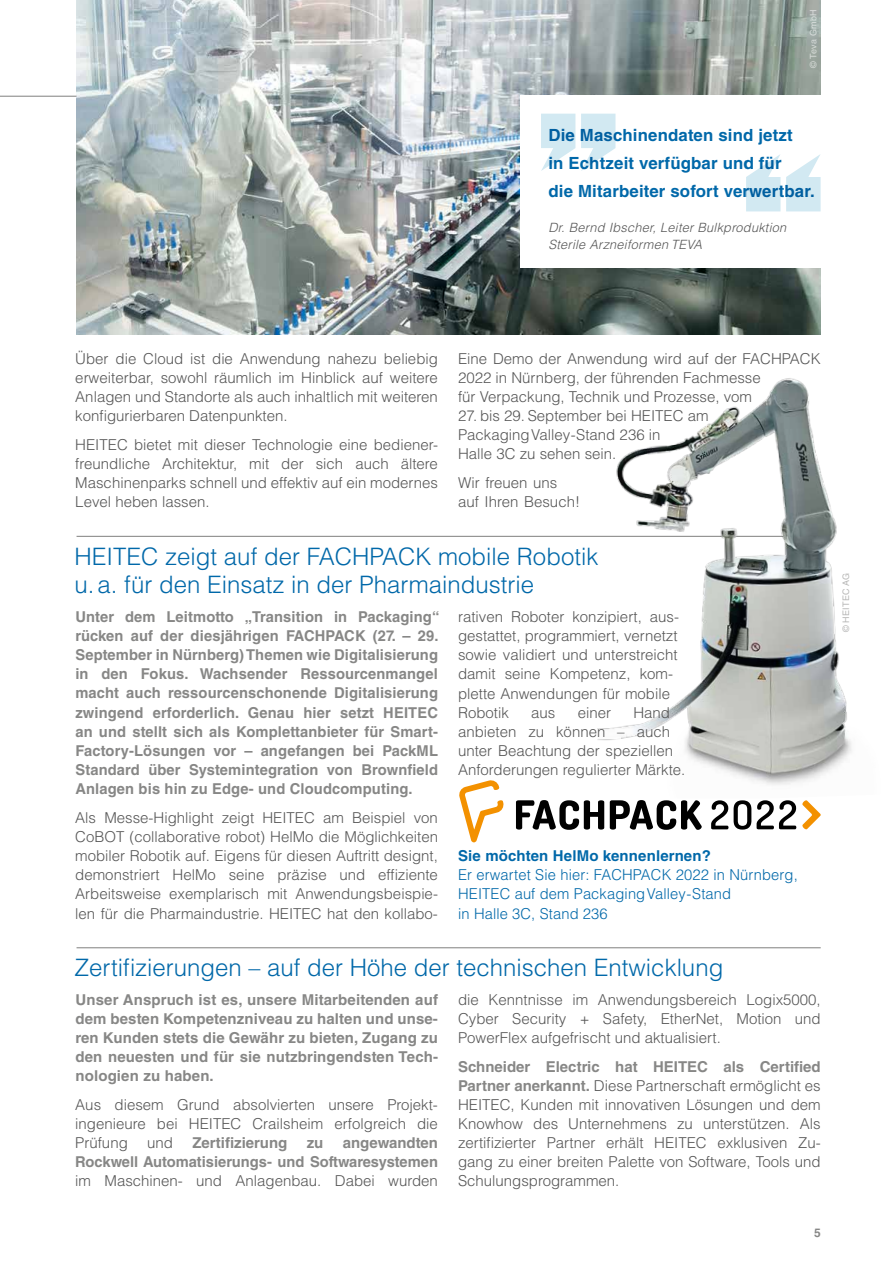
<style>
.page{position:relative;width:893px;height:1263px;background:#fff}
.page>*{position:absolute;margin:0;border:0;box-sizing:border-box;transform-origin:0 0}
.t1{font:300 24px/28.7px "Helvetica LT Std";color:#0068a9}
.t2{font:700 16.8px/27.6px "Helvetica LT Std";letter-spacing:.01em;color:#0068a9}
.t3{font:300 15px/19.2px "Helvetica LT Std";color:#565656;text-align:justify}
.t4{font:700 15px/19.2px "Helvetica LT Std";letter-spacing:.01em;color:#878786;text-align:justify}
.t5{font:300 15px/19.2px "Helvetica LT Std";letter-spacing:.01em;color:#0068a9}
.t6{font:700 15px "Helvetica LT Std";letter-spacing:.01em;color:#0068a9}
.t7{font:italic 300 12.75px/17px "Helvetica LT Std";letter-spacing:.02em;color:#565656}
.t8{font:700 12px "Helvetica LT Std";color:#878786}
.t9{font:9px "Helvetica LT Std";letter-spacing:.02em;color:#fff}
.t10{font:9px "Helvetica LT Std";letter-spacing:.03em;color:#878786}
.s1{font-weight:700;color:#878786}
</style>
<div class="page">
<hr style="left:77px;top:536px;width:744px;height:1px;background:#878786">
<img style="left:592px;top:378px;width:260px;height:407px">
<hr style="left:77px;top:947px;width:744px;height:1px;background:#878786">
<img style="left:77px;top:0;width:744px;height:335px">
<svg style="left:516px;top:800px;width:88px;height:30px"></svg>
<svg style="left:610px;top:800px;width:92px;height:30px"></svg>
<svg style="left:459px;top:780px;width:45px;height:62px"></svg>
<svg style="left:711px;top:800px;width:17px;height:29px"></svg>
<svg style="left:734px;top:800px;width:17px;height:29px"></svg>
<svg style="left:802px;top:800px;width:19px;height:29px"></svg>
<svg style="left:757px;top:800px;width:39px;height:29px"></svg>
<hr style="left:0;top:96px;width:77px;height:1px;background:#878786">
<div style="left:521px;top:96px;width:372px;height:172px;background:#fff"></div>
<svg style="left:541px;top:114px;width:34px;height:57px"></svg>
<svg style="left:581px;top:114px;width:34px;height:57px"></svg>
<svg style="left:786px;top:154px;width:35px;height:57px"></svg>
<svg style="left:746px;top:154px;width:34px;height:57px"></svg>
<p class="t9" style="left:808px;top:68px;width:60px;rotate:-90deg">© Teva GmbH</p>
<p class="t2" style="left:548px;top:121px;width:268px">Die Maschinendaten sind jetzt<br>in Echtzeit verfügbar und für<br>die Mitarbeiter sofort verwertbar.</p>
<p class="t7" style="left:548px;top:219px;width:239px">Dr. Bernd Ibscher, Leiter Bulkproduktion<br>Sterile Arzneiformen TEVA</p>
<p class="t3" style="left:75px;top:348px;width:364px">Über die Cloud ist die Anwendung nahezu beliebig erweiterbar, sowohl räumlich im Hinblick auf weitere Anlagen und Standorte als auch inhaltlich mit weiteren konfigurierbaren Datenpunkten.</p>
<p class="t3" style="left:75px;top:435px;width:364px">HEITEC bietet mit dieser Technologie eine bediener&shy;freundliche Architektur, mit der sich auch ältere Maschinenparks schnell und effektiv auf ein modernes Level heben lassen.</p>
<p class="t3" style="left:458px;top:348px;width:364px;text-align:left">Eine Demo der Anwendung wird auf der FACHPACK<br>2022 in Nürnberg, der führenden Fachmesse<br>für Verpackung, Technik und Prozesse, vom</p>
<p class="t3" style="left:458px;top:406px;width:252px;text-align:left">27. bis 29. September bei HEITEC am<br>PackagingValley-Stand 236 in<br>Halle 3C zu sehen sein.</p>
<p class="t3" style="left:458px;top:473px;width:123px">Wir freuen uns auf Ihren Besuch!</p>
<h1 class="t1" style="left:75px;top:541px;width:525px">HEITEC zeigt auf der FACHPACK mobile Robotik u.a. für den Einsatz in der Pharmaindustrie</h1>
<p class="t4" style="left:75px;top:607px;width:366px">Unter dem Leitmotto „Transition in Packaging“ rücken auf der diesjährigen FACHPACK (27. – 29.<br>September in Nürnberg) Themen wie Digitalisierung in den Fokus. Wachsender Ressourcenmangel macht auch ressourcenschonende Digitalisierung zwingend erforderlich. Genau hier setzt HEITEC an und stellt sich als Komplettanbieter für Smart-Factory-Lösungen vor – angefangen bei PackML Standard über Systemintegration von Brownfield Anlagen bis hin zu Edge- und Cloudcomputing.</p>
<p class="t3" style="left:75px;top:808px;width:364px">Als Messe-Highlight zeigt HEITEC am Beispiel von CoBOT (collaborative robot) HelMo die Möglichkeiten mobiler Robotik auf. Eigens für diesen Auftritt designt, demonstriert HelMo seine präzise und effiziente Arbeitsweise exemplarisch mit Anwendungsbeispie&shy;len für die Pharmaindustrie. HEITEC hat den kollabo-</p>
<p class="t3" style="left:458px;top:607px;width:223px;text-align:left">rativen Roboter konzipiert, aus&shy;gestattet, programmiert, vernetzt sowie validiert und unterstreicht damit seine Kompetenz, kom&shy;plette Anwendungen für mobile<br>Robotik</p>
<p class="t3" style="left:458px;top:703px;width:229px;text-align:left;text-indent:175px">Hand anbieten zu können – auch unter Beachtung der speziellen<br>Anforderungen regulierter Märkte.</p>
<p class="t3" style="left:531px;top:703px;width:26px">aus</p>
<p class="t3" style="left:578px;top:703px;width:35px">einer</p>
<p class="t6" style="left:458px;top:847px;width:254px">Sie möchten HelMo kennenlernen?</p>
<p class="t5" style="left:458px;top:865px;width:341px">Er erwartet Sie hier: FACHPACK 2022 in Nürnberg,<br>HEITEC auf dem Packaging Valley-Stand<br>in Halle 3C, Stand 236</p>
<h1 class="t1" style="left:75px;top:953px;width:650px">Zertifizierungen – auf der Höhe der technischen Entwicklung</h1>
<p class="t4" style="left:75px;top:989px;width:364px">Unser Anspruch ist es, unsere Mitarbeitenden auf dem besten Kompetenzniveau zu halten und unse&shy;ren Kunden stets die Gewähr zu bieten, Zugang zu den neuesten und für sie nutzbringendsten Tech&shy;nologien zu haben.</p>
<p class="t3" style="left:75px;top:1095px;width:364px">Aus diesem Grund absolvierten unsere Projekt&shy;ingenieure bei HEITEC Crailsheim erfolgreich die Prüfung</p>
<p class="t3" style="left:147px;top:1133px;width:27px">und</p>
<p class="t4" style="left:192px;top:1133px;width:97px">Zertifizierung</p>
<p class="t4" style="left:307px;top:1133px;width:18px">zu</p>
<p class="t4" style="left:75px;top:1133px;width:364px;text-align:right">angewandten<br>Rockwell Automatisierungs- und Softwaresystemen</p>
<p class="t3" style="left:75px;top:1171px;width:364px">im Maschinen- und Anlagenbau. Dabei wurden</p>
<p class="t3" style="left:458px;top:989px;width:364px">die Kenntnisse im Anwendungsbereich Logix5000, Cyber Security + Safety, EtherNet, Motion und PowerFlex aufgefrischt und aktualisiert.</p>
<p class="t3" style="left:458px;top:1056px;width:364px"><span class="s1">Schneider Electric hat HEITEC als Certified Partner anerkannt.</span> Diese Partnerschaft ermöglicht es HEITEC, Kunden mit innovativen Lösungen und dem Knowhow des Unternehmens zu unterstützen. Als zertifizierter Partner erhält HEITEC exklusiven Zu&shy;gang zu einer breiten Palette von Software, Tools und Schulungsprogrammen.</p>
<p class="t8" style="left:814px;top:1226px;width:8px">5</p>
<p class="t10" style="left:841px;top:632px;width:61px;rotate:-90deg">© HEITEC AG</p>
</div>
